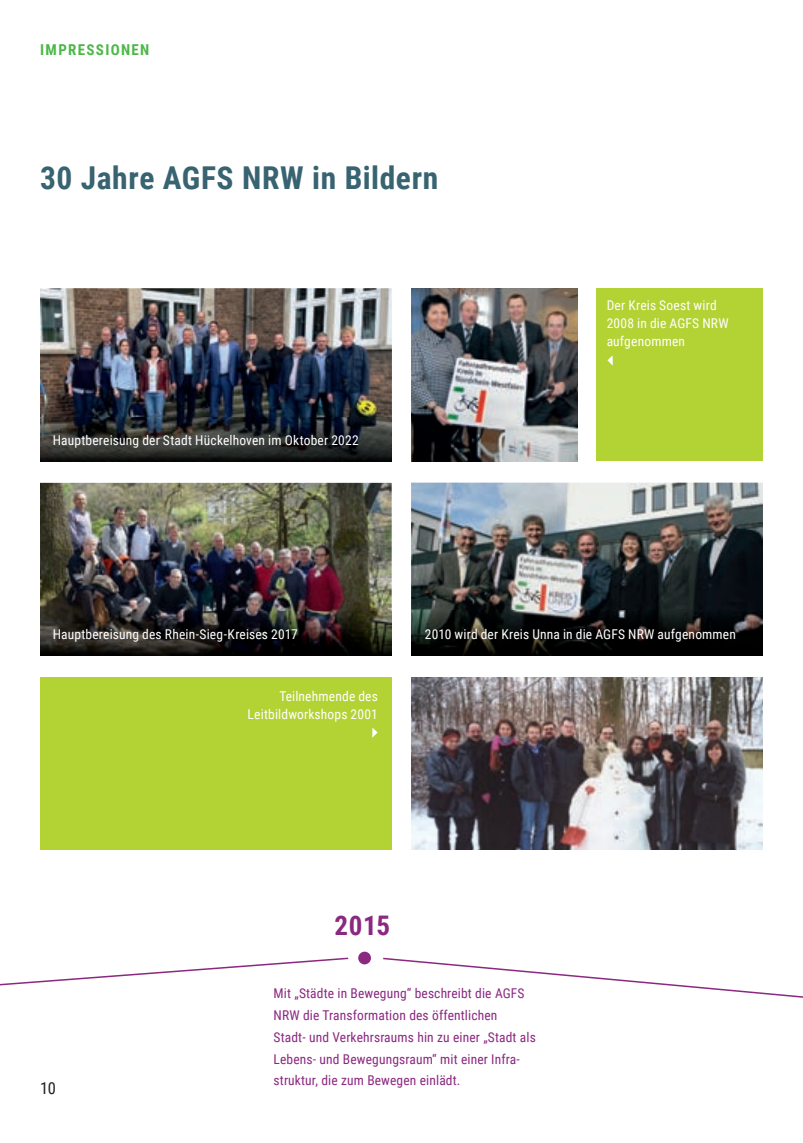
<style>
.page{position:relative;width:803px;height:1143px;background:#fff}
.page>*{position:absolute;margin:0;border:0;box-sizing:border-box;transform-origin:0 0}
.t1{font:700 31.5px "Roboto Condensed";letter-spacing:.02em;color:#386371}
.t2{font:700 27px "Roboto Condensed";color:#8b2880}
.t3{font:16.5px "Roboto Condensed";color:#231f20}
.t4{font:700 15px "Roboto Condensed";letter-spacing:.09em;color:#4cb848}
.t5{font:13.5px/18px "Roboto Condensed";letter-spacing:.015em;color:#fff;text-align:right}
.t6{font:13.5px/21.8px "Roboto Condensed";letter-spacing:.01em;color:#8b2880}
</style>
<div class="page">
<img style="left:411px;top:483px;width:352px;height:128px">
<svg style="left:0;top:957px;width:349px;height:29px"></svg>
<div style="left:358px;top:952px;width:13px;height:12px;background:#8b2880;border-radius:50%"></div>
<svg style="left:383px;top:957px;width:420px;height:41px"></svg>
<div style="left:596px;top:288px;width:167px;height:173px;background:#b3d234"></div>
<div style="left:40px;top:677px;width:352px;height:173px;background:#b3d234"></div>
<img style="left:40px;top:288px;width:352px;height:129px">
<img style="left:411px;top:288px;width:166px;height:173px">
<img style="left:40px;top:483px;width:352px;height:128px">
<img style="left:40px;top:461px;width:352px;height:1px">
<img style="left:40px;top:417px;width:352px;height:44px">
<img style="left:40px;top:611px;width:352px;height:45px">
<img style="left:411px;top:677px;width:352px;height:173px">
<svg style="left:372px;top:727px;width:5px;height:11px"></svg>
<svg style="left:607px;top:355px;width:6px;height:11px"></svg>
<img style="left:411px;top:611px;width:352px;height:44px">
<p class="t4" style="left:40px;top:39px;width:111px">IMPRESSIONEN</p>
<h1 class="t1" style="left:40px;top:156px;width:400px">30 Jahre AGFS NRW in Bildern</h1>
<p class="t5" style="left:53px;top:431px;width:308px">Hauptbereisung der Stadt Hückelhoven im Oktober 2022</p>
<p class="t5" style="left:607px;top:296px;width:123px;text-align:left">Der Kreis Soest wird<br>2008 in die AGFS NRW aufgenommen</p>
<p class="t5" style="left:53px;top:625px;width:246px">Hauptbereisung des Rhein-Sieg-Kreises 2017</p>
<p class="t5" style="left:248px;top:686px;width:132px">Teilnehmende des<br>Leitbildworkshops 2001</p>
<p class="t5" style="left:425px;top:625px;width:313px">2010 wird der Kreis Unna in die AGFS NRW aufgenommen</p>
<h2 class="t2" style="left:334px;top:906px;width:57px">2015</h2>
<p class="t3" style="left:40px;top:1077px;width:17px">10</p>
<p class="t6" style="left:274px;top:982px;width:264px">Mit „Städte in Bewegung“ beschreibt die AGFS NRW die Transformation des öffentlichen<br>Stadt- und Verkehrsraums hin zu einer „Stadt als Lebens- und Bewegungsraum“ mit einer Infra&shy;struktur, die zum Bewegen einlädt.</p>
</div>
